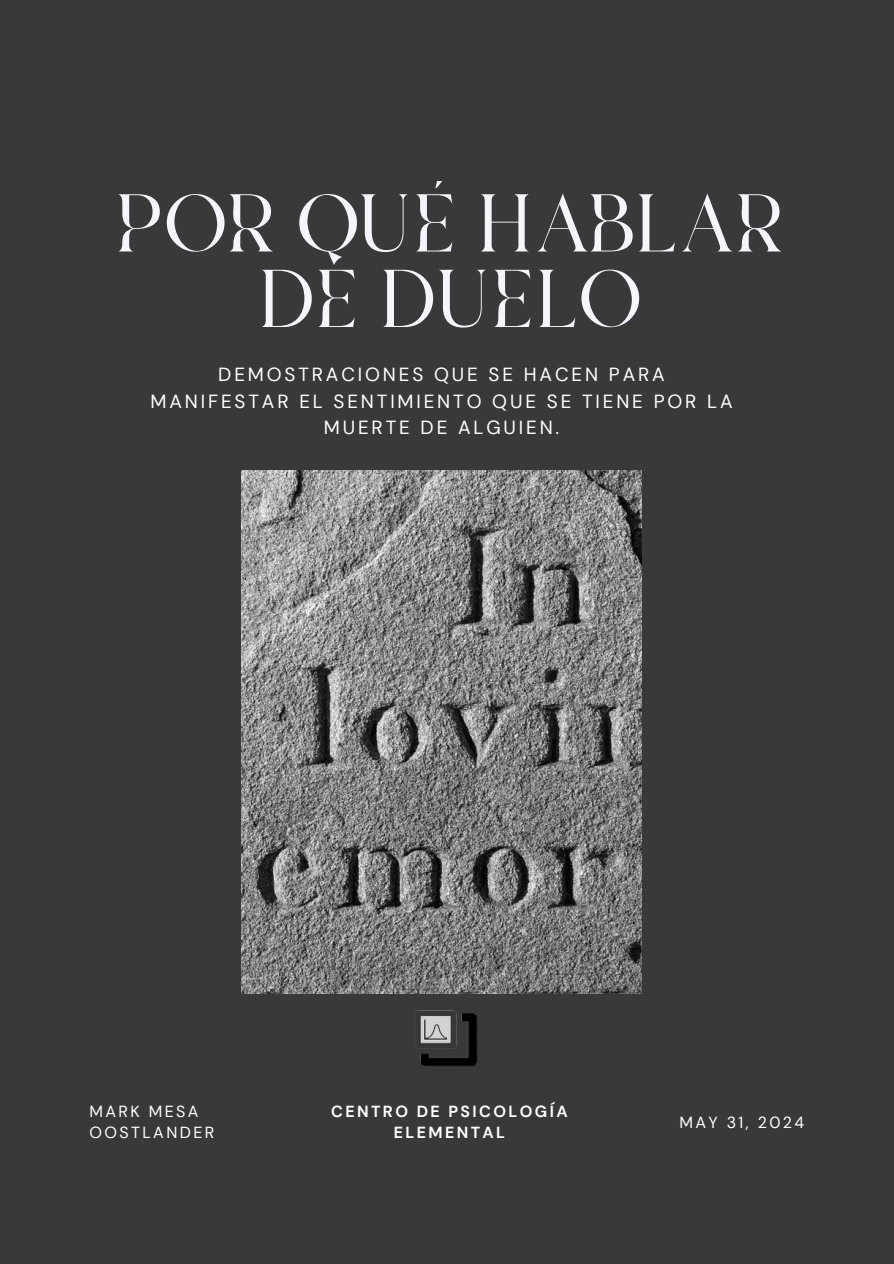
<style>
.page{position:relative;width:894px;height:1264px;background:#fff}
.page>*{position:absolute;margin:0;border:0;box-sizing:border-box;transform-origin:0 0}
.t1{font:116.7px "Frunchy Serif";letter-spacing:-.01em;color:#f4f6fc}
.t2{font:18.9px/26.2px "DM Sans";letter-spacing:.15em;color:#fff;text-align:center}
.t3{font:16.05px/21.9px "DM Sans";letter-spacing:.15em;color:#fff}
.t4{font:700 16.05px/21.9px "DM Sans";letter-spacing:.15em;color:#fff;text-align:center}
</style>
<div class="page">
<div style="left:0;top:0;width:893px;height:1263px;background:#393939"></div>
<img style="left:241px;top:470px;width:400px;height:523px">
<img style="left:394px;top:993px;width:106px;height:73px">
<p class="t1" style="left:114px;top:170px;width:671px">POR QUÉ HABLAR</p>
<p class="t1" style="left:257px;top:245px;width:385px">DE DUELO</p>
<p class="t2" style="left:150px;top:362px;width:583px">DEMOSTRACIONES QUE SE HACEN PARA<br>MANIFESTAR EL SENTIMIENTO QUE SE TIENE POR LA<br>MUERTE DE ALGUIEN.</p>
<p class="t3" style="left:89px;top:1100px;width:126px">MARK MESA<br>OOSTLANDER</p>
<p class="t4" style="left:331px;top:1100px;width:238px">CENTRO DE PSICOLOGÍA<br>ELEMENTAL</p>
<p class="t3" style="left:679px;top:1111px;width:126px">MAY 31, 2024</p>
</div>
